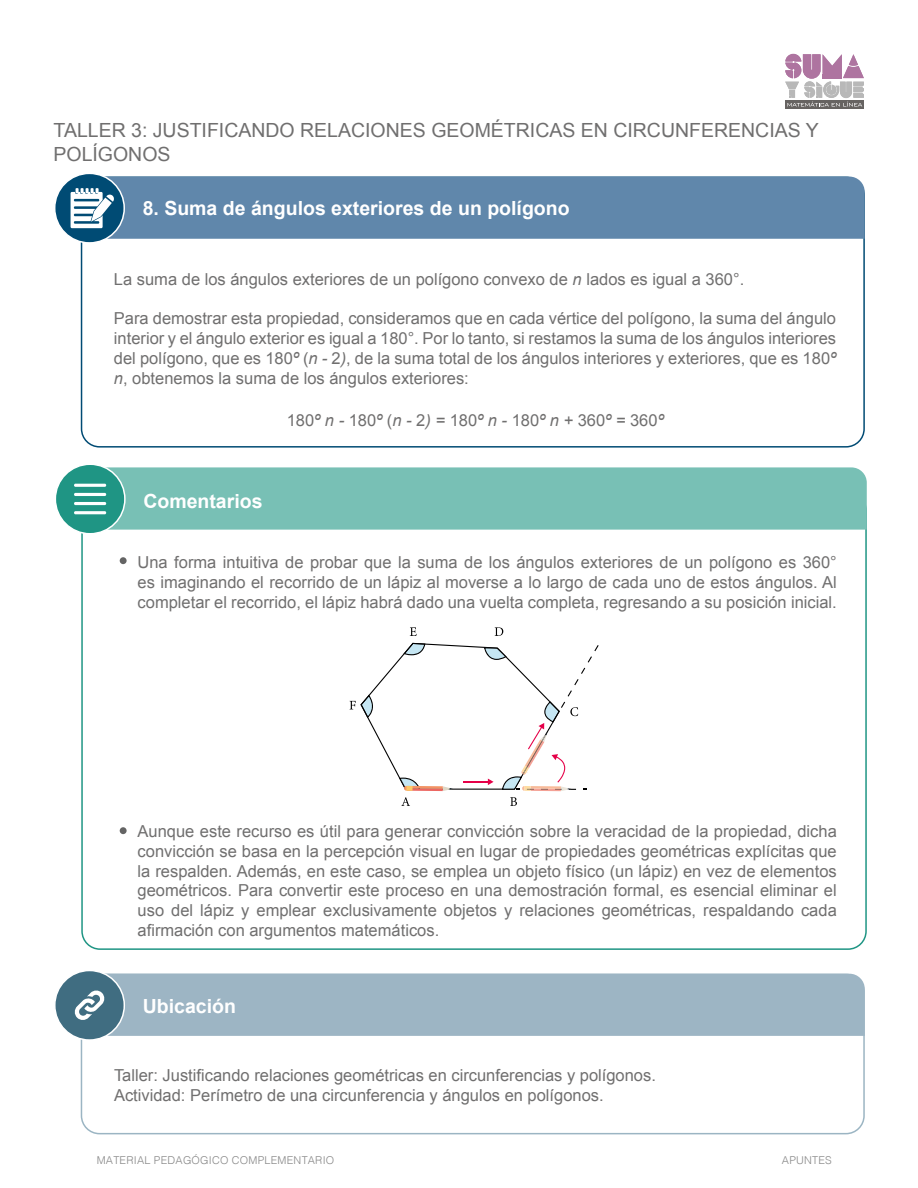
<style>
.page{position:relative;width:918px;height:1188px;background:#fff}
.page>*{position:absolute;margin:0;border:0;box-sizing:border-box;transform-origin:0 0}
.t1{font:19.5px/23.4px "Arial";color:#706f6f}
.t2{font:700 19.5px "Arial";color:#fff}
.t3{font:16.5px/19.8px "Arial";color:#706f6f;text-align:justify}
.t4{font:300 10.8px "Helvetica";letter-spacing:.02em;color:#878787}
.s1{font-style:italic}
</style>
<div class="page">
<div style="left:107px;top:177px;width:758px;height:62px;background:#6087ab"></div>
<div style="left:55px;top:173px;width:69px;height:70px;background:#004b74;border-radius:50%"></div>
<div style="left:54px;top:173px;width:71px;height:71px;border:2px solid #fff;border-radius:50%"></div>
<svg style="left:71px;top:188px;width:43px;height:40px"></svg>
<div style="left:81px;top:974px;width:784px;height:160px;border:2px solid #9bb5c3;border-radius:18px"></div>
<div style="left:105px;top:974px;width:760px;height:62px;background:#9db5c4"></div>
<div style="left:55px;top:971px;width:69px;height:69px;background:#406d81;border-radius:50%"></div>
<div style="left:54px;top:970px;width:71px;height:71px;border:2px solid #fff;border-radius:50%"></div>
<svg style="left:74px;top:990px;width:31px;height:30px"></svg>
<div style="left:106px;top:467px;width:761px;height:63px;background:#78c0b5"></div>
<div style="left:55px;top:464px;width:70px;height:70px;background:#1f9584;border-radius:50%"></div>
<div style="left:55px;top:463px;width:71px;height:72px;border:2px solid #fff;border-radius:50%"></div>
<hr style="left:74px;top:511px;width:32px;height:3px;background:#fff">
<hr style="left:74px;top:502px;width:32px;height:3px;background:#fff">
<hr style="left:74px;top:493px;width:32px;height:3px;background:#fff">
<hr style="left:74px;top:484px;width:32px;height:3px;background:#fff">
<div style="left:120px;top:557px;width:7px;height:7px;background:#646464;border-radius:50%"></div>
<div style="left:120px;top:827px;width:7px;height:7px;background:#646464;border-radius:50%"></div>
<svg style="left:410px;top:627px;width:7px;height:9px"></svg>
<svg style="left:495px;top:627px;width:8px;height:9px"></svg>
<svg style="left:401px;top:797px;width:9px;height:9px"></svg>
<svg style="left:510px;top:797px;width:7px;height:9px"></svg>
<svg style="left:350px;top:643px;width:249px;height:148px"></svg>
<div style="left:785px;top:101px;width:79px;height:7px;background:#666361"></div>
<svg style="left:785px;top:54px;width:79px;height:53px"></svg>
<p class="t1" style="left:54px;top:119px;width:767px">TALLER 3: JUSTIFICANDO RELACIONES GEOMÉTRICAS EN CIRCUNFERENCIAS Y<br>POLÍGONOS</p>
<p class="t2" style="left:143px;top:195px;width:428px">8. Suma de ángulos exteriores de un polígono</p>
<p class="t3" style="left:114px;top:269px;width:632px">La suma de los ángulos exteriores de un polígono convexo de <span class="s1">n</span> lados es igual a 360°.</p>
<p class="t3" style="left:114px;top:309px;width:724px">Para demostrar esta propiedad, consideramos que en cada vértice del polígono, la suma del ángulo interior y el ángulo exterior es igual a 180°. Por lo tanto, si restamos la suma de los ángulos interiores del polígono, que es 180<span class="s1">º</span> (<span class="s1">n -</span> 2<span class="s1">)</span>, de la suma total de los ángulos interiores y exteriores, que es 180<span class="s1">º n</span>, obtenemos la suma de los ángulos exteriores:</p>
<p class="t2" style="left:143px;top:488px;width:121px">Comentarios</p>
<p class="t3" style="left:287px;top:411px;width:378px">180<span class="s1">º n -</span> 180<span class="s1">º</span> (<span class="s1">n -</span> 2<span class="s1">) =</span> 180<span class="s1">º n -</span> 180<span class="s1">º n +</span> 360<span class="s1">º =</span> 360<span class="s1">º</span></p>
<p class="t3" style="left:138px;top:552px;width:701px">Una forma intuitiva de probar que la suma de los ángulos exteriores de un polígono es 360° es imaginando el recorrido de un lápiz al moverse a lo largo de cada uno de estos ángulos. Al completar el recorrido, el lápiz habrá dado una vuelta completa, regresando a su posición inicial.</p>
<p class="t3" style="left:138px;top:821px;width:701px">Aunque este recurso es útil para generar convicción sobre la veracidad de la propiedad, dicha convicción se basa en la percepción visual en lugar de propiedades geométricas explícitas que la respalden. Además, en este caso, se emplea un objeto físico (un lápiz) en vez de elementos geométricos. Para convertir este proceso en una demostración formal, es esencial eliminar el uso del lápiz y emplear exclusivamente objetos y relaciones geométricas, respaldando cada afirmación con argumentos matemáticos.</p>
<p class="t2" style="left:143px;top:994px;width:95px">Ubicación</p>
<p class="t3" style="left:114px;top:1065px;width:543px">Taller: Justificando relaciones geométricas en circunferencias y polígonos.<br>Actividad: Perímetro de una circunferencia y ángulos en polígonos.</p>
<p class="t4" style="left:97px;top:1151px;width:239px">MATERIAL PEDAGÓGICO COMPLEMENTARIO</p>
<p class="t4" style="left:782px;top:1151px;width:51px">APUNTES</p>
</div>
